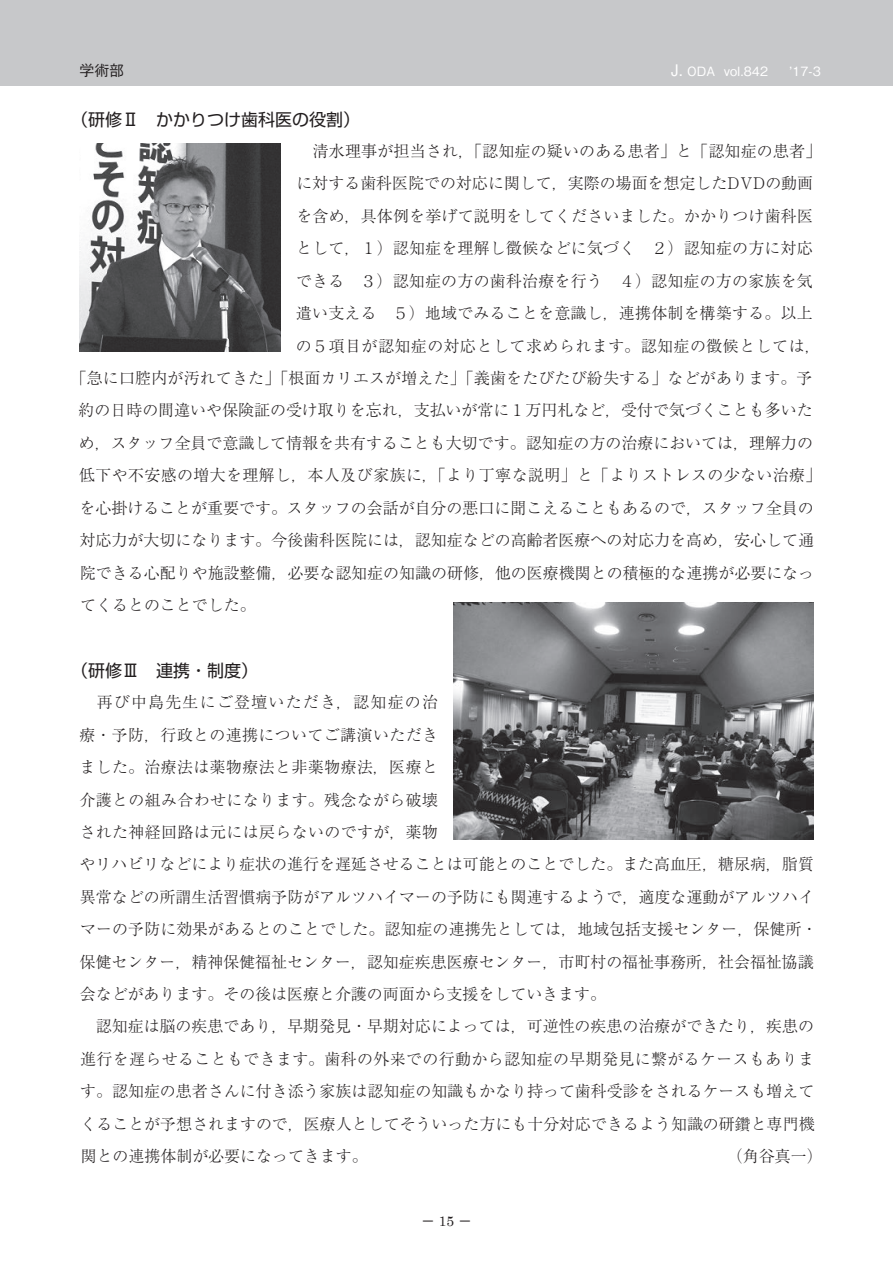
<style>
.page{position:relative;width:893px;height:1263px;background:#fff}
.page>*{position:absolute;margin:0;border:0;box-sizing:border-box;transform-origin:0 0}
.t1{font:16.95px "Shin Go Pr 6 N";color:#231f20}
.t2{font:300 15.9px/32.4px "Ryumin Pr 6 N";color:#231f20}
.t3{font:300 15.9px "Ryumin Pr 6 N";letter-spacing:.025em;color:#231f20}
.t4{font:300 15.9px "Ryumin Pr 6 N";letter-spacing:.03em;color:#231f20}
.t5{font:500 14.85px "Gothic BBB Pr 6 N";color:#231f20}
.t6{font:500 13.8px "Gothic BBB Pr 6 N";color:#231f20}
.t7{font:500 12.75px "Gothic BBB Pr 6 N";color:#fff}
.s1{font-size:15.9px}
.s2{font-family:"Ryumin Pr 6 N";font-weight:300;font-size:15.9px}
.s3{font-family:"Century";font-weight:400}
</style>
<div class="page">
<div style="left:0;top:0;width:893px;height:85px;background:#c7c8ca"></div>
<img style="left:80px;top:144px;width:201px;height:208px">
<img style="left:454px;top:602px;width:359px;height:237px">
<p class="t5" style="left:80px;top:58px;width:46px">学術部</p>
<p class="t7" style="left:671px;top:61px;width:99px"><span class="s1">J.</span> ODA vol.842</p>
<p class="t7" style="left:789px;top:61px;width:33px">’17-3</p>
<p class="t1" style="left:71px;top:105px;width:291px">（研修Ⅱ　かかりつけ歯科医の役割）</p>
<p class="t2" style="left:297px;top:134px;width:526px">　清水理事が担当され，「認知症の疑いのある患者」と「認知症の患者」</p>
<p class="t2" style="left:296px;top:166px;width:518px">に対する歯科医院での対応に関して，実際の場面を想定したDVDの動画</p>
<p class="t2" style="left:296px;top:199px;width:518px">を含め，具体例を挙げて説明をしてくださいました。かかりつけ歯科医</p>
<p class="t2" style="left:296px;top:231px;width:518px">として，１）認知症を理解し徴候などに気づく　２）認知症の方に対応</p>
<p class="t2" style="left:296px;top:264px;width:518px">できる　３）認知症の方の歯科治療を行う　４）認知症の方の家族を気</p>
<p class="t2" style="left:296px;top:296px;width:518px">遣い支える　５）地域でみることを意識し，連携体制を構築する。以上</p>
<p class="t4" style="left:296px;top:333px;width:526px">の５項目が認知症の対応として求められます。認知症の徴候としては，</p>
<p class="t2" style="left:71px;top:361px;width:743px">「急に口腔内が汚れてきた」「根面カリエスが増えた」「義歯をたびたび紛失する」などがあります。予</p>
<p class="t2" style="left:79px;top:393px;width:736px">約の日時の間違いや保険証の受け取りを忘れ，支払いが常に１万円札など，受付で気づくことも多いた</p>
<p class="t2" style="left:79px;top:426px;width:736px">め，スタッフ全員で意識して情報を共有することも大切です。認知症の方の治療においては，理解力の</p>
<p class="t3" style="left:79px;top:463px;width:744px">低下や不安感の増大を理解し，本人及び家族に，「より丁寧な説明」と「よりストレスの少ない治療」</p>
<p class="t2" style="left:79px;top:491px;width:736px">を心掛けることが重要です。スタッフの会話が自分の悪口に聞こえることもあるので，スタッフ全員の</p>
<p class="t2" style="left:80px;top:523px;width:736px">対応力が大切になります。今後歯科医院には，認知症などの高齢者医療への対応力を高め，安心して通</p>
<p class="t2" style="left:80px;top:555px;width:736px">院できる心配りや施設整備，必要な認知症の知識の研修，他の医療機関との積極的な連携が必要になっ</p>
<p class="t2" style="left:80px;top:588px;width:177px">てくるとのことでした。</p>
<p class="t1" style="left:71px;top:656px;width:245px">（研修Ⅲ　連携・制度）　<span class="s2">　　　</span></p>
<p class="t2" style="left:80px;top:685px;width:740px">　再び中島先生にご登壇いただき，認知症の治<br>療・予防，行政との連携についてご講演いただき<br>ました。治療法は薬物療法と非薬物療法，医療と<br>介護との組み合わせになります。残念ながら破壊<br>された神経回路は元には戻らないのですが，薬物<br>やリハビリなどにより症状の進行を遅延させることは可能とのことでした。また高血圧，糖尿病，脂質異常などの所謂生活習慣病予防がアルツハイマーの予防にも関連するようで，適度な運動がアルツハイマーの予防に効果があるとのことでした。認知症の連携先としては，地域包括支援センター，保健所・保健センター，精神保健福祉センター，認知症疾患医療センター，市町村の福祉事務所，社会福祉協議会などがあります。その後は医療と介護の両面から支援をしていきます。<br>　認知症は脳の疾患であり，早期発見・早期対応によっては，可逆性の疾患の治療ができたり，疾患の進行を遅らせることもできます。歯科の外来での行動から認知症の早期発見に繋がるケースもあります。認知症の患者さんに付き添う家族は認知症の知識もかなり持って歯科受診をされるケースも増えてくることが予想されますので，医療人としてそういった方にも十分対応できるよう知識の研鑽と専門機関との連携体制が必要になってきます。</p>
<p class="t2" style="left:727px;top:1139px;width:97px">（角谷真一）</p>
<p class="t6" style="left:421px;top:1209px;width:52px">ー <span class="s3">15</span> ー</p>
</div>
